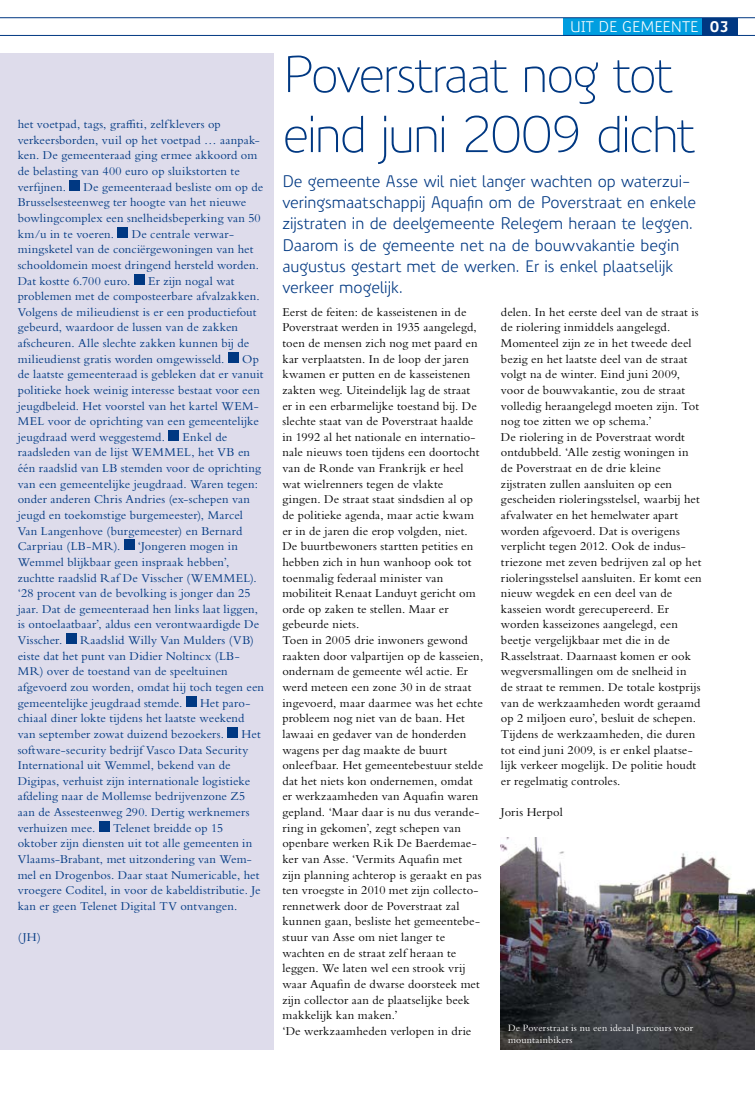
<style>
.page{position:relative;width:755px;height:1099px;background:#fff}
.page>*{position:absolute;margin:0;border:0;box-sizing:border-box;transform-origin:0 0}
.t1{font:300 50px/60px "Precious Sans";letter-spacing:-.05em;color:#003882}
.t2{font:16.25px/21.2px "Precious Sans";letter-spacing:-.005em;color:#003882}
.t3{font:15px "Precious Sans";color:#fff}
.t4{font:700 15px "Precious Sans";color:#fff}
.t5{font:12.5px/15.6px "Bembo Std";letter-spacing:.01em;color:#000}
.t6{font:12.5px/15.6px "Bembo Std";letter-spacing:.01em;color:#003882}
.t7{font:10px/12px "Bembo Std";letter-spacing:.015em;color:#fff}
</style>
<div class="page">
<div style="left:702px;top:18px;width:35px;height:17px;background:#003882"></div>
<div style="left:563px;top:18px;width:139px;height:17px;background:#009ee0"></div>
<hr style="left:0;top:18px;width:755px;height:1px;background:#003882">
<hr style="left:0;top:35px;width:755px;height:1px;background:#003882">
<div style="left:0;top:53px;width:274px;height:996px;background:#dedceb"></div>
<img style="left:501px;top:837px;width:254px;height:212px">
<div style="left:69px;top:180px;width:11px;height:11px;background:#003882"></div>
<div style="left:118px;top:227px;width:10px;height:10px;background:#003882"></div>
<div style="left:134px;top:274px;width:11px;height:10px;background:#003882"></div>
<div style="left:228px;top:352px;width:11px;height:10px;background:#003882"></div>
<div style="left:168px;top:430px;width:11px;height:11px;background:#003882"></div>
<div style="left:124px;top:539px;width:10px;height:11px;background:#003882"></div>
<div style="left:66px;top:633px;width:11px;height:11px;background:#003882"></div>
<div style="left:186px;top:696px;width:10px;height:10px;background:#003882"></div>
<div style="left:227px;top:727px;width:11px;height:10px;background:#003882"></div>
<div style="left:99px;top:821px;width:11px;height:10px;background:#003882"></div>
<p class="t6" style="left:18px;top:116px;width:244px">het voetpad, tags, graffiti, zelfklevers op verkeersborden, vuil op het voetpad … aanpak&shy;ken. De gemeenteraad ging ermee akkoord om de belasting van 400 euro op sluikstorten te verfijnen.</p>
<p class="t6" style="left:18px;top:179px;width:247px;text-indent:66px">De gemeenteraad besliste om op de Brusselsesteenweg ter hoogte van het nieuwe bowlingcomplex een snelheidsbeperking van 50 km/u in te voeren.</p>
<p class="t6" style="left:18px;top:226px;width:243px;text-indent:114px">De centrale verwar&shy;mingsketel van de conciërgewoningen van het schooldomein moest dringend hersteld worden.<br>Dat kostte 6.700 euro.</p>
<p class="t6" style="left:18px;top:272px;width:243px;text-indent:130px">Er zijn nogal wat problemen met de composteerbare afvalzakken.<br>Volgens de milieudienst is er een productiefout gebeurd, waardoor de lussen van de zakken afscheuren. Alle slechte zakken kunnen bij de milieudienst gratis worden omgewisseld.</p>
<p class="t6" style="left:18px;top:351px;width:247px;text-indent:224px">Op de laatste gemeenteraad is gebleken dat er vanuit politieke hoek weinig interesse bestaat voor een jeugdbeleid. Het voorstel van het kartel WEM-MEL voor de oprichting van een gemeentelijke jeugdraad werd weggestemd.</p>
<p class="t6" style="left:18px;top:429px;width:245px;text-indent:165px">Enkel de raadsleden van de lijst WEMMEL, het VB en één raadslid van LB stemden voor de oprichting van een gemeentelijke jeugdraad. Waren tegen: onder anderen Chris Andries (ex-schepen van jeugd en toekomstige burgemeester), Marcel Van Langenhove (burgemeester) en Bernard Carpriau (LB-MR).</p>
<p class="t6" style="left:18px;top:538px;width:243px;text-indent:120px">‘Jongeren mogen in Wemmel blijkbaar geen inspraak hebben’, zuchtte raadslid Raf De Visscher (WEMMEL). ‘28 procent van de bevolking is jonger dan 25 jaar. Dat de gemeenteraad hen links laat liggen, is ontoelaatbaar’, aldus een verontwaardigde De Visscher.</p>
<p class="t6" style="left:18px;top:632px;width:248px;text-indent:62px">Raadslid Willy Van Mulders (VB) eiste dat het punt van Didier Noltincx (LB-MR) over de toestand van de speeltuinen afgevoerd zou worden, omdat hij toch tegen een gemeentelijke jeugdraad stemde.</p>
<p class="t6" style="left:18px;top:694px;width:234px;text-indent:182px">Het paro&shy;chiaal diner lokte tijdens het laatste weekend van september zowat duizend bezoekers.</p>
<p class="t6" style="left:18px;top:726px;width:244px;text-indent:224px">Het software-security bedrijf Vasco Data Security International uit Wemmel, bekend van de Digipas, verhuist zijn internationale logistieke afdeling naar de Mollemse bedrijvenzone Z5 aan de Assesteenweg 290. Dertig werknemers verhuizen mee.</p>
<p class="t6" style="left:18px;top:819px;width:244px;text-indent:95px">Telenet breidde op 15 oktober zijn diensten uit tot alle gemeenten in Vlaams-Brabant, met uitzondering van Wem&shy;mel en Drogenbos. Daar staat Numericable, het vroegere Coditel, in voor de kabeldistributie. Je kan er geen Telenet Digital TV ontvangen.</p>
<p class="t6" style="left:18px;top:929px;width:25px">(JH)</p>
<p class="t3" style="left:570px;top:17px;width:9px">uit</p>
<p class="t3" style="left:598px;top:17px;width:44px">de gemeente</p>
<p class="t4" style="left:710px;top:17px;width:21px">03</p>
<h1 class="t1" style="left:282px;top:44px;width:414px">Poverstraat nog tot eind juni 2009 dicht</h1>
<p class="t2" style="left:282px;top:170px;width:415px">De gemeente Asse wil niet langer wachten op waterzui&shy;veringsmaatschappij Aquafin om de Poverstraat en enkele zijstraten in de deelgemeente Relegem heraan te leggen.<br>Daarom is de gemeente net na de bouwvakantie begin augustus gestart met de werken. Er is enkel plaatselijk verkeer mogelijk.</p>
<p class="t5" style="left:282px;top:304px;width:202px">Eerst de feiten: de kasseistenen in de Poverstraat werden in 1935 aangelegd, toen de mensen zich nog met paard en kar verplaatsten. In de loop der jaren kwamen er putten en de kasseistenen zakten weg. Uiteindelijk lag de straat<br>er in een erbarmelijke toestand bij. De slechte staat van de Poverstraat haalde in 1992 al het nationale en internatio&shy;nale nieuws toen tijdens een doortocht van de Ronde van Frankrijk er heel wat wielrenners tegen de vlakte gingen. De straat staat sindsdien al op de politieke agenda, maar actie kwam er in de jaren die erop volgden, niet.<br>De buurtbewoners startten petities en hebben zich in hun wanhoop ook tot toenmalig federaal minister van mobiliteit Renaat Landuyt gericht om orde op zaken te stellen. Maar er gebeurde niets.<br>Toen in 2005 drie inwoners gewond raakten door valpartijen op de kasseien, ondernam de gemeente wél actie. Er werd meteen een zone 30 in de straat ingevoerd, maar daarmee was het echte probleem nog niet van de baan. Het lawaai en gedaver van de honderden wagens per dag maakte de buurt onleefbaar. Het gemeentebestuur stelde dat het niets kon ondernemen, omdat er werkzaamheden van Aquafin waren gepland. ‘Maar daar is nu dus verande&shy;ring in gekomen’, zegt schepen van openbare werken Rik De Baerdemae&shy;ker van Asse. ‘Vermits Aquafin met zijn planning achterop is geraakt en pas ten vroegste in 2010 met zijn collecto&shy;rennetwerk door de Poverstraat zal kunnen gaan, besliste het gemeentebe&shy;stuur van Asse om niet langer te wachten en de straat zelf heraan te leggen. We laten wel een strook vrij waar Aquafin de dwarse doorsteek met zijn collector aan de plaatselijke beek makkelijk kan maken.’<br>‘De werkzaamheden verlopen in drie</p>
<p class="t5" style="left:501px;top:304px;width:202px">delen. In het eerste deel van de straat is de riolering inmiddels aangelegd.<br>Momenteel zijn ze in het tweede deel bezig en het laatste deel van de straat volgt na de winter. Eind juni 2009, voor de bouwvakantie, zou de straat volledig heraangelegd moeten zijn. Tot nog toe zitten we op schema.’<br>De riolering in de Poverstraat wordt ontdubbeld. ‘Alle zestig woningen in de Poverstraat en de drie kleine zijstraten zullen aansluiten op een gescheiden rioleringsstelsel, waarbij het afvalwater en het hemelwater apart worden afgevoerd. Dat is overigens verplicht tegen 2012. Ook de indus&shy;triezone met zeven bedrijven zal op het rioleringsstelsel aansluiten. Er komt een nieuw wegdek en een deel van de kasseien wordt gerecupereerd. Er worden kasseizones aangelegd, een beetje vergelijkbaar met die in de Rasselstraat. Daarnaast komen er ook wegversmallingen om de snelheid in<br>de straat te remmen. De totale kostprijs van de werkzaamheden wordt geraamd op 2 miljoen euro’, besluit de schepen.<br>Tijdens de werkzaamheden, die duren tot eind juni 2009, is er enkel plaatse&shy;lijk verkeer mogelijk. De politie houdt er regelmatig controles.</p>
<p class="t5" style="left:501px;top:804px;width:63px">Joris Herpol</p>
<p class="t7" style="left:508px;top:1021px;width:186px">De Poverstraat is nu een ideaal parcours voor mountainbikers</p>
</div>
